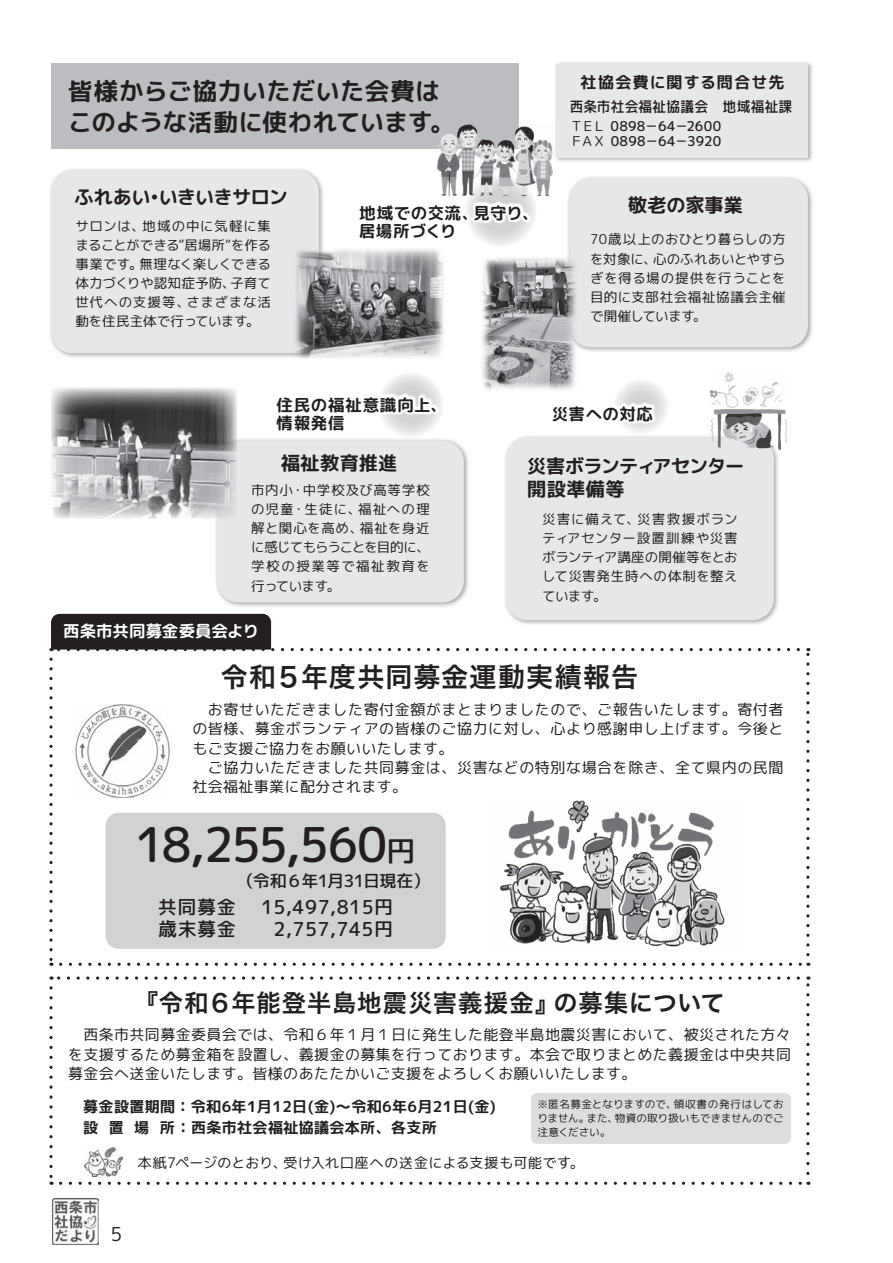
<style>
.page{position:relative;width:893px;height:1263px;background:#fff}
.page>*{position:absolute;margin:0;border:0;box-sizing:border-box;transform-origin:0 0}
.t1{font:47.85px "rounded l mgenplus 2 p medium";letter-spacing:-.06em;color:#231f20}
.t2{font:29.7px "rounded l mgenplus 2 p medium";color:#231f20}
.t3{font:27px "Hira Kaku Pro N W6";letter-spacing:.04em;color:#231f20}
.t4{font:24.45px/30.9px "rounded l mgenplus 1 p bold";color:#231f20}
.t5{font:24.3px "Hira Kaku Pro N W6";letter-spacing:.035em;color:#231f20}
.t6{font:24.3px "Hira Kaku Pro N W6";letter-spacing:.005em;color:#231f20}
.t7{font:19.2px "rounded l mgenplus 2 p medium";letter-spacing:.025em;color:#231f20}
.t8{font:19.2px/22.4px "rounded l mgenplus 1 p bold";letter-spacing:-.015em;color:#231f20}
.t9{font:19.2px "rounded l mgenplus 1 p bold";letter-spacing:-.035em;color:#231f20}
.t10{font:19.2px "rounded l mgenplus 2 p regular";color:#231f20}
.t11{font:16.95px "rounded l mgenplus 2 p medium";letter-spacing:-.025em;color:#231f20}
.t12{font:16.5px/18px "rounded x mgenplus 1 p bold";letter-spacing:.03em;color:#231f20}
.t13{font:16.5px "rounded x mgenplus 1 p bold";letter-spacing:-.01em;color:#fff}
.t14{font:15.9px "rounded l mgenplus 1 p bold";letter-spacing:.075em;color:#231f20}
.t15{font:15px/19.2px "rounded l mgenplus 1 p regular";letter-spacing:.04em;color:#231f20}
.t16{font:15px/21.3px "rounded l mgenplus 1 p bold";letter-spacing:.025em;color:#231f20}
.t17{font:14.85px "rounded l mgenplus 2 p medium";letter-spacing:.02em;color:#231f20;scale:.92 1}
.t18{font:14.55px "rounded l mgenplus 2 p regular";letter-spacing:-.005em;color:#231f20}
.t19{font:14.55px "rounded l mgenplus 2 p regular";letter-spacing:-.035em;color:#231f20}
.t20{font:13.5px/19.2px "rounded l mgenplus 1 p regular";letter-spacing:.02em;color:#231f20}
.t21{font:13.5px/14.9px "rounded l mgenplus 2 p medium";letter-spacing:.02em;color:#231f20}
.t22{font:13.5px/19.2px "rounded l mgenplus 1 p regular";letter-spacing:.08em;color:#231f20}
.t23{font:13.5px/19.2px "rounded l mgenplus 1 p regular";letter-spacing:.06em;color:#231f20;text-align:right}
.t24{font:13.5px "rounded l mgenplus 1 p regular";letter-spacing:-.025em;color:#231f20}
.t25{font:13.5px "rounded l mgenplus 1 p regular";letter-spacing:-.05em;color:#231f20}
.t26{font:13.5px "rounded l mgenplus 1 p regular";letter-spacing:.065em;color:#231f20}
.t27{font:10.65px/13.8px "rounded l mgenplus 1 p regular";letter-spacing:-.005em;color:#231f20}
.t28{font:10.65px/13.8px "rounded l mgenplus 1 p regular";letter-spacing:-.03em;color:#231f20}
.t29{font:10.65px "rounded l mgenplus 1 p regular";letter-spacing:.06em;color:#231f20}
.s1{font-family:"rounded l mgenplus 2 p regular"}
</style>
<div class="page">
<img style="left:52px;top:1198px;width:47px;height:47px">
<svg style="left:465px;top:175px;width:72px;height:72px"></svg>
<svg style="left:613px;top:379px;width:56px;height:55px"></svg>
<svg style="left:378px;top:372px;width:65px;height:66px"></svg>
<div style="left:106px;top:813px;width:340px;height:136px;background:#d1d2d4;border-radius:13px"></div>
<svg style="left:49px;top:659px;width:4px;height:307px"></svg>
<svg style="left:61px;top:963px;width:748px;height:3px"></svg>
<svg style="left:806px;top:648px;width:3px;height:307px"></svg>
<svg style="left:49px;top:988px;width:4px;height:197px"></svg>
<svg style="left:61px;top:1182px;width:748px;height:3px"></svg>
<svg style="left:806px;top:976px;width:3px;height:197px"></svg>
<svg style="left:51px;top:976px;width:747px;height:4px"></svg>
<div style="left:554px;top:61px;width:260px;height:102px;background:#231f20;opacity:.4"></div>
<div style="left:557px;top:64px;width:251px;height:93px;background:#e6e7e9"></div>
<svg style="left:465px;top:201px;width:67px;height:41px"></svg>
<div style="left:531px;top:1093px;width:260px;height:51px;background:#dcdddf;border-radius:6px"></div>
<div style="left:51px;top:64px;width:468px;height:85px;background:#bcbdc0"></div>
<div style="left:48px;top:167px;width:277px;height:192px;background:#231f20;opacity:.4"></div>
<div style="left:51px;top:170px;width:268px;height:183px;background:#e6e7e9;border-radius:21px"></div>
<div style="left:214px;top:438px;width:256px;height:170px;background:#231f20;opacity:.4"></div>
<div style="left:217px;top:441px;width:247px;height:161px;background:#e6e7e9;border-radius:21px"></div>
<div style="left:503px;top:434px;width:277px;height:192px;background:#231f20;opacity:.4"></div>
<div style="left:506px;top:437px;width:268px;height:183px;background:#e6e7e9;border-radius:21px"></div>
<div style="left:567px;top:175px;width:247px;height:178px;background:#231f20;opacity:.4"></div>
<div style="left:570px;top:178px;width:238px;height:169px;background:#e6e7e9;border-radius:21px"></div>
<img style="left:290px;top:248px;width:154px;height:111px">
<img style="left:481px;top:255px;width:99px;height:135px">
<img style="left:51px;top:388px;width:186px;height:130px">
<img style="left:437px;top:124px;width:118px;height:72px">
<img style="left:709px;top:372px;width:79px;height:79px">
<svg style="left:378px;top:393px;width:62px;height:42px"></svg>
<div style="left:549px;top:402px;width:107px;height:23px;background:#fff"></div>
<svg style="left:51px;top:614px;width:747px;height:37px"></svg>
<img style="left:75px;top:704px;width:95px;height:93px">
<img style="left:500px;top:800px;width:225px;height:147px">
<img style="left:85px;top:1147px;width:38px;height:29px">
<h3 class="t4" style="left:68px;top:75px;width:388px">皆様からご協力いただいた会費はこのような活動に使われています。</h3>
<p class="t9" style="left:74px;top:183px;width:215px">ふれあい•いきいきサロン</p>
<p class="t26" style="left:142px;top:216px;width:130px">地域の中に気軽に集</p>
<p class="t20" style="left:75px;top:216px;width:71px">サロンは、</p>
<p class="t24" style="left:75px;top:235px;width:197px">まることができる”居場所”を作る</p>
<p class="t25" style="left:139px;top:254px;width:133px">無理なく楽しくできる</p>
<p class="t20" style="left:75px;top:254px;width:69px">事業です。</p>
<p class="t20" style="left:186px;top:273px;width:86px;text-indent:-111px">体力づくりや認知症予防、<br>さまざまな活</p>
<p class="t20" style="left:231px;top:273px;width:42px">子育て</p>
<p class="t20" style="left:75px;top:293px;width:186px">世代への支援等、<br>動を住民主体で行っています。</p>
<p class="t12" style="left:359px;top:204px;width:120px">地域での交流、居場所づくり</p>
<p class="t12" style="left:474px;top:204px;width:66px">見守り、</p>
<p class="t14" style="left:580px;top:71px;width:205px">社協会費に関する問合せ先</p>
<p class="t17" style="left:570px;top:96px;width:243px">西条市社会福祉協議会　地域福祉課</p>
<p class="t21" style="left:570px;top:119px;width:153px"><span class="s1">ＴＥＬ</span> 0898－64－2600<br><span class="s1">ＦＡＸ</span> 0898－64－3920</p>
<p class="t8" style="left:628px;top:194px;width:116px">敬老の家事業</p>
<p class="t20" style="left:590px;top:230px;width:197px;text-align:right">70歳以上のおひとり暮らしの方心のふれあいとやすら</p>
<p class="t20" style="left:590px;top:249px;width:197px">を対象に、<br>ぎを得る場の提供を行うことを目的に支部社会福祉協議会主催で開催しています。</p>
<p class="t12" style="left:277px;top:396px;width:172px">住民の福祉意識向上、</p>
<p class="t12" style="left:277px;top:414px;width:70px">情報発信</p>
<p class="t12" style="left:552px;top:405px;width:102px">災害への対応</p>
<p class="t8" style="left:281px;top:452px;width:118px">福祉教育推進</p>
<p class="t23" style="left:251px;top:480px;width:180px">市内小・中学校及び高等学校福祉への理</p>
<p class="t22" style="left:360px;top:499px;width:72px;text-indent:-108px">の児童・生徒に、<br>福祉を身近</p>
<p class="t20" style="left:251px;top:519px;width:180px">解と関心を高め、<br>に感じてもらうことを目的に、学校の授業等で福祉教育を行っています。</p>
<p class="t13" style="left:63px;top:619px;width:197px">西条市共同募金委員会より</p>
<p class="t8" style="left:527px;top:455px;width:219px">災害ボランティアセンター開設準備等</p>
<p class="t22" style="left:637px;top:509px;width:102px">災害救援ボラン</p>
<p class="t20" style="left:542px;top:509px;width:197px">災害に備えて、<br>ティアセンター設置訓練や災害ボランティア講座の開催等をとおして災害発生時への体制を整えています。</p>
<h3 class="t3" style="left:221px;top:653px;width:419px">令和５年度共同募金運動実績報告</h3>
<p class="t15" style="left:192px;top:700px;width:593px">　お寄せいただきました寄付金額がまとまりましたので、ご報告いたします。寄付者の皆様、募金ボランティアの皆様のご協力に対し、心より感謝申し上げます。今後ともご支援ご協力をお願いいたします。<br>　ご協力いただきました共同募金は、災害などの特別な場合を除き、全て県内の民間社会福祉事業に配分されます。</p>
<h1 class="t1" style="left:135px;top:811px;width:253px">18,255,560</h1>
<p class="t11" style="left:237px;top:868px;width:194px">（令和６年月1 31日現在(</p>
<p class="t7" style="left:261px;top:893px;width:134px">15,497,815円</p>
<h2 class="t2" style="left:386px;top:830px;width:31px">円</h2>
<p class="t7" style="left:158px;top:893px;width:79px">共同募金</p>
<p class="t7" style="left:158px;top:916px;width:79px">歳末募金</p>
<p class="t7" style="left:273px;top:916px;width:121px">2,757,745円</p>
<h3 class="t5" style="left:134px;top:981px;width:426px">『令和６年能登半島地震災害義援金』</h3>
<p class="t15" style="left:68px;top:1025px;width:724px;text-align:justify">　西条市共同募金委員会では、令和６年１月１日に発生した能登半島地震災害において、被災された方々を支援するため募金箱を設置し、義援金の募集を行っております。本会で取りまとめた義援金は中央共同募金会へ送金いたします。皆様のあたたかいご支援をよろしくお願いいたします。</p>
<p class="t16" style="left:160px;top:1096px;width:338px;text-indent:-77px">募金設置期間：令和6年1月12日金( )～令和6年6月21日金( (所：西条市社会福祉協議会本所、各支所</p>
<h3 class="t6" style="left:553px;top:981px;width:173px">の募集について</h3>
<p class="t29" style="left:674px;top:1097px;width:111px">領収書の発行はしてお</p>
<p class="t27" style="left:615px;top:1097px;width:170px;text-indent:-77px">※匿名募金となりますので、<br>物資の取り扱いもできませんのでご</p>
<p class="t27" style="left:587px;top:1111px;width:33px">また、</p>
<p class="t28" style="left:537px;top:1111px;width:75px">りません。<br>注意ください。</p>
<p class="t16" style="left:109px;top:1117px;width:16px">置</p>
<p class="t16" style="left:134px;top:1117px;width:16px">場</p>
<p class="t16" style="left:83px;top:1117px;width:16px">設</p>
<p class="t19" style="left:137px;top:1152px;width:151px">本紙7ページのとおり、</p>
<p class="t18" style="left:283px;top:1152px;width:303px">受け入れ口座への送金による支援も可能です。</p>
<p class="t10" style="left:111px;top:1220px;width:13px">5</p>
</div>
